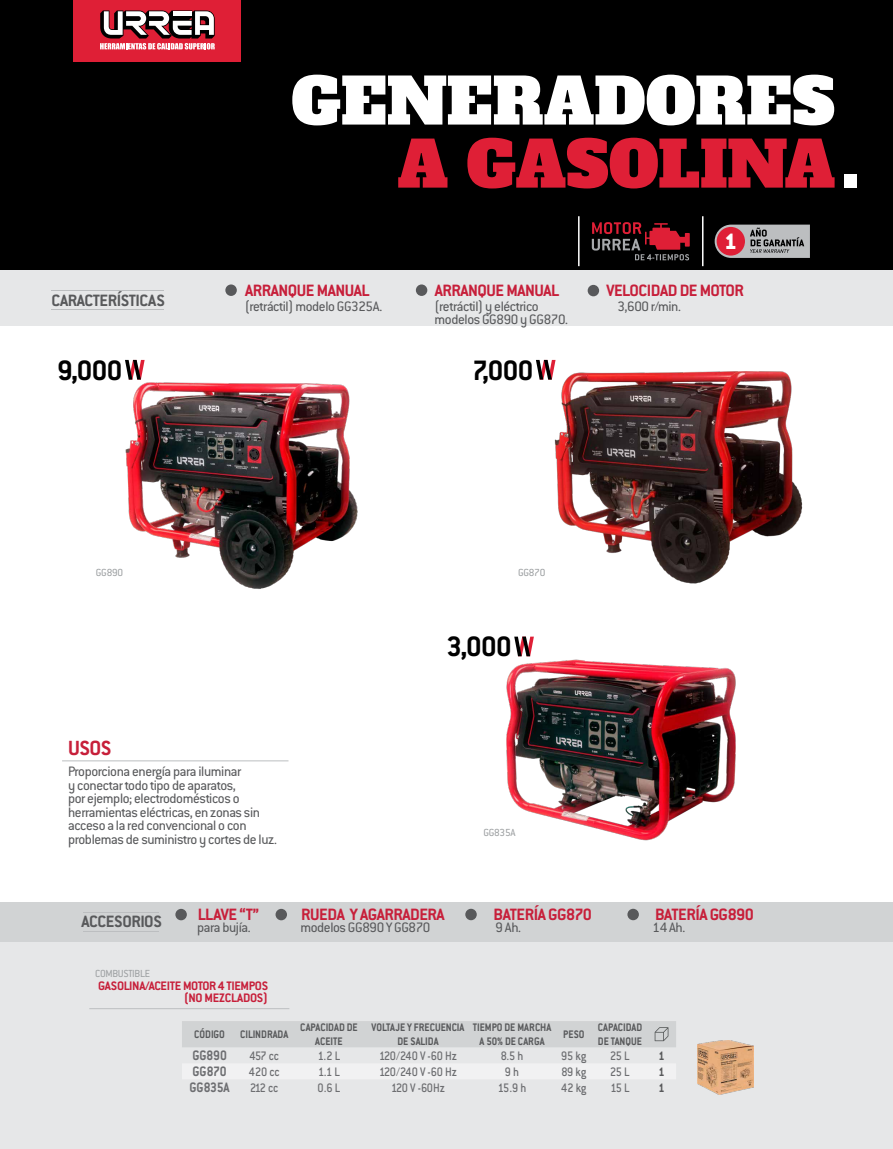
<style>
.page{position:relative;width:893px;height:1149px;background:#fff}
.page>*{position:absolute;margin:0;border:0;box-sizing:border-box;transform-origin:0 0}
.t1{font:63px/63px "Alfa Slab One";letter-spacing:-.005em;color:#fff}
.t2{font:700 30.75px "Conduit ITC Std";letter-spacing:-.02em;color:#000}
.t3{font:800 24.45px "Conduit ITC Std";color:#fff}
.t4{font:700 22.5px "Conduit ITC Std";color:#c71f3a}
.t5{font:700 18px "Conduit ITC Std";letter-spacing:-.025em;color:#c71f3a}
.t6{font:700 18px "Conduit ITC Std";letter-spacing:-.025em;color:#58595b}
.t7{font:15px/13.5px "Conduit ITC Std";letter-spacing:-.025em;color:#58595b}
.t8{font:700 15px "Conduit ITC Std";letter-spacing:-.005em;color:#6d6e71;scale:.9 1}
.t9{font:500 13.5px "Conduit ITC Std";letter-spacing:-.025em;color:#6d6e71;scale:.9 1}
.t10{font:700 13.5px/12px "Conduit ITC Std";letter-spacing:-.025em;color:#c71f3a;text-align:right}
.t11{font:700 13.5px "Conduit ITC Std";color:#58595b;scale:.9 1}
.t12{font:700 12px/14.4px "Conduit ITC Std";color:#58595b;text-align:center;scale:.9 1}
.t13{font:11.25px "Conduit ITC Std";letter-spacing:-.025em;color:#9da0a2}
.s1{color:#df1f36}
.s2{font-size:82.5px}
</style>
<div class="page">
<div style="left:0;top:902px;width:893px;height:47px;background:#d1d3d4"></div>
<div style="left:0;top:942px;width:893px;height:206px;background:#e6e7e8"></div>
<div style="left:0;top:270px;width:893px;height:56px;background:#e6e7e8"></div>
<div style="left:0;top:0;width:893px;height:270px;background:#000"></div>
<div style="left:182px;top:1064px;width:494px;height:14px;background:#f1f1f2"></div>
<div style="left:182px;top:1021px;width:494px;height:25px;background:#d1d3d4"></div>
<hr style="left:89px;top:1007px;width:200px;height:1px;background:#bcbec0">
<hr style="left:62px;top:760px;width:226px;height:1px;background:#bcbec0">
<img style="left:539px;top:371px;width:264px;height:212px">
<img style="left:125px;top:379px;width:233px;height:210px">
<img style="left:697px;top:1040px;width:56px;height:54px">
<img style="left:506px;top:656px;width:230px;height:185px">
<hr style="left:84px;top:912px;width:75px;height:1px;background:#bcbec0">
<hr style="left:84px;top:930px;width:75px;height:1px;background:#bcbec0">
<div style="left:175px;top:908px;width:12px;height:12px;background:#58595b;border-radius:50%"></div>
<div style="left:276px;top:908px;width:11px;height:12px;background:#58595b;border-radius:50%"></div>
<div style="left:465px;top:908px;width:12px;height:11px;background:#58595b;border-radius:50%"></div>
<div style="left:627px;top:908px;width:12px;height:11px;background:#58595b;border-radius:50%"></div>
<div style="left:225px;top:284px;width:12px;height:12px;background:#58595b;border-radius:50%"></div>
<div style="left:416px;top:284px;width:11px;height:12px;background:#58595b;border-radius:50%"></div>
<hr style="left:52px;top:290px;width:112px;height:1px;background:#bcbec0">
<hr style="left:52px;top:309px;width:112px;height:1px;background:#bcbec0">
<div style="left:588px;top:285px;width:11px;height:11px;background:#58595b;border-radius:50%"></div>
<hr style="left:578px;top:216px;width:2px;height:50px;background:#fff">
<hr style="left:702px;top:216px;width:1px;height:50px;background:#fff">
<svg style="left:592px;top:222px;width:98px;height:38px"></svg>
<svg style="left:715px;top:224px;width:95px;height:34px;background:#98989a"></svg>
<div style="left:717px;top:227px;width:28px;height:28px;background:#df1f36;border-radius:50%"></div>
<svg style="left:125px;top:360px;width:20px;height:19px"></svg>
<svg style="left:536px;top:360px;width:20px;height:19px"></svg>
<svg style="left:514px;top:636px;width:20px;height:20px"></svg>
<div style="left:73px;top:0;width:168px;height:62px;background:#df1f36"></div>
<svg style="left:100px;top:10px;width:115px;height:39px"></svg>
<h1 class="t1" style="left:397px;top:71px;width:465px;text-indent:-106px">GENERADORES<br><span class="s1">A GASOLINA</span><span class="s2">.</span></h1>
<p class="t6" style="left:51px;top:289px;width:115px">CARACTERÍSTICAS</p>
<h3 class="t3" style="left:724px;top:226px;width:14px">1</h3>
<p class="t5" style="left:245px;top:279px;width:126px">ARRANQUE MANUAL</p>
<p class="t5" style="left:435px;top:279px;width:126px">ARRANQUE MANUAL</p>
<p class="t5" style="left:606px;top:279px;width:139px">VELOCIDAD DE MOTOR</p>
<p class="t7" style="left:245px;top:299px;width:139px">(retráctil) modelo GG325A.</p>
<p class="t7" style="left:435px;top:299px;width:135px">(retráctil) y eléctrico modelos GG890 y GG870.</p>
<p class="t7" style="left:617px;top:299px;width:65px">3,600 r/min.</p>
<h2 class="t2" style="left:57px;top:351px;width:67px">9,000</h2>
<h2 class="t2" style="left:472px;top:351px;width:63px">7,000</h2>
<p class="t13" style="left:96px;top:565px;width:29px">GG890</p>
<p class="t13" style="left:518px;top:565px;width:29px">GG870</p>
<h3 class="t4" style="left:68px;top:734px;width:45px">USOS</h3>
<p class="t7" style="left:68px;top:764px;width:210px">Proporciona energía para iluminar<br>y conectar todo tipo de aparatos,<br>por ejemplo; electrodomésticos o herramientas eléctricas, en zonas sin acceso a la red convencional o con problemas de suministro y cortes de luz.</p>
<h2 class="t2" style="left:446px;top:628px;width:67px">3,000</h2>
<p class="t13" style="left:483px;top:825px;width:34px">GG835A</p>
<p class="t6" style="left:82px;top:910px;width:82px">ACCESORIOS</p>
<p class="t5" style="left:655px;top:903px;width:100px">BATERÍA GG890</p>
<p class="t5" style="left:198px;top:903px;width:63px">LLAVE “T”</p>
<p class="t5" style="left:301px;top:903px;width:145px">RUEDA Y AGARRADERA</p>
<p class="t5" style="left:493px;top:903px;width:100px">BATERÍA GG870</p>
<p class="t7" style="left:197px;top:919px;width:55px">para bujía.</p>
<p class="t7" style="left:300px;top:919px;width:132px">modelos GG890 Y GG870</p>
<p class="t7" style="left:495px;top:919px;width:27px">9 Ah.</p>
<p class="t7" style="left:653px;top:919px;width:34px">14 Ah.</p>
<p class="t13" style="left:95px;top:966px;width:56px">COMBUSTIBLE</p>
<p class="t10" style="left:98px;top:979px;width:172px">GASOLINA/ACEITE MOTOR 4 TIEMPOS (NO MEZCLADOS)</p>
<p class="t12" style="left:194px;top:1026px;width:35px">CÓDIGO</p>
<p class="t12" style="left:240px;top:1026px;width:55px">CILINDRADA</p>
<p class="t12" style="left:300px;top:1019px;width:65px">CAPACIDAD DE<br>ACEITE</p>
<p class="t12" style="left:372px;top:1019px;width:105px">VOLTAJE Y FRECUENCIA<br>DE SALIDA</p>
<p class="t12" style="left:473px;top:1019px;width:89px">TIEMPO DE MARCHA<br>A 50% DE CARGA</p>
<p class="t12" style="left:563px;top:1026px;width:25px">PESO</p>
<p class="t12" style="left:598px;top:1019px;width:51px;text-align:left">CAPACIDAD<br>DE TANQUE</p>
<p class="t8" style="left:192px;top:1045px;width:40px">GG890</p>
<p class="t9" style="left:249px;top:1046px;width:34px">457 cc</p>
<p class="t9" style="left:318px;top:1046px;width:26px">1.2 L</p>
<p class="t9" style="left:379px;top:1046px;width:88px">120/240 V -60 Hz</p>
<p class="t9" style="left:501px;top:1046px;width:27px">8.5 h</p>
<p class="t9" style="left:561px;top:1046px;width:29px">95 kg</p>
<p class="t9" style="left:610px;top:1046px;width:23px">25 L</p>
<p class="t11" style="left:658px;top:1046px;width:8px">1</p>
<p class="t8" style="left:193px;top:1061px;width:39px">GG870</p>
<p class="t9" style="left:249px;top:1062px;width:35px">420 cc</p>
<p class="t9" style="left:318px;top:1062px;width:26px">1.1 L</p>
<p class="t9" style="left:379px;top:1062px;width:88px">120/240 V -60 Hz</p>
<p class="t9" style="left:505px;top:1062px;width:17px">9 h</p>
<p class="t9" style="left:561px;top:1062px;width:29px">89 kg</p>
<p class="t9" style="left:610px;top:1062px;width:23px">25 L</p>
<p class="t11" style="left:658px;top:1062px;width:8px">1</p>
<p class="t8" style="left:190px;top:1077px;width:46px">GG835A</p>
<p class="t9" style="left:250px;top:1078px;width:33px">212 cc</p>
<p class="t9" style="left:318px;top:1078px;width:27px">0.6 L</p>
<p class="t9" style="left:391px;top:1078px;width:62px">120 V -60Hz</p>
<p class="t9" style="left:498px;top:1078px;width:33px">15.9 h</p>
<p class="t9" style="left:561px;top:1078px;width:30px">42 kg</p>
<p class="t9" style="left:610px;top:1078px;width:23px">15 L</p>
<p class="t11" style="left:658px;top:1078px;width:8px">1</p>
</div>
